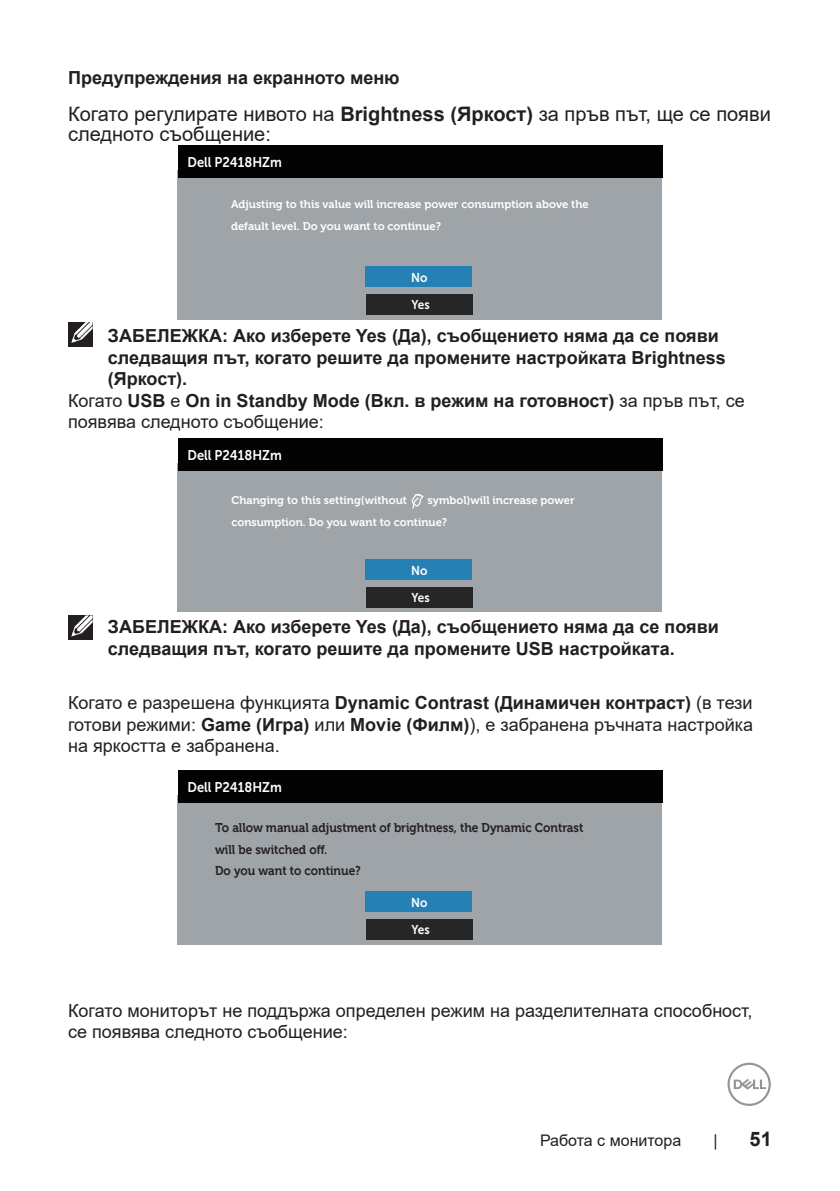
<style>
.page{position:relative;width:840px;height:1191px;background:#fff}
.page>*{position:absolute;margin:0;border:0;box-sizing:border-box;transform-origin:0 0}
.Head3{font:20px/20px "Arial";color:#231f20}
.t1{font:700 20px "Arial";color:#231f20}
.text{font:18px/21.6px "Arial";color:#231f20}
.text-2{font:700 18px/21.6px "Arial";color:#231f20}
.t2{font:16px "Arial";color:#231f20}
.t3{font:14px "Museo Sans For Dell 700";color:#fff;scale:.92 1}
.t4{font:700 12.8px/21.6px "Museo For Dell";color:#231f20;scale:.92 1}
.t5{font:12.8px/27.2px "Museo Sans For Dell 700";color:#fff;scale:.92 1}
.t6{font:700 11.2px/21.8px "Museo For Dell";color:#fff}
.s1{font-weight:700}
</style>
<div class="page">
<svg style="left:727px;top:1062px;width:43px;height:44px"></svg>
<div style="left:177px;top:170px;width:485px;height:149px;background:#9fa4a8"></div>
<div style="left:178px;top:145px;width:484px;height:33px;background:#030303"></div>
<div style="left:365px;top:266px;width:107px;height:21px;background:#2581b5"></div>
<div style="left:365px;top:295px;width:107px;height:20px;background:#262626"></div>
<div style="left:68px;top:322px;width:24px;height:24px;background:#231f20"></div>
<svg style="left:71px;top:322px;width:22px;height:21px"></svg>
<div style="left:177px;top:463px;width:485px;height:149px;background:#9fa4a8"></div>
<div style="left:178px;top:437px;width:484px;height:33px;background:#030303"></div>
<div style="left:365px;top:559px;width:107px;height:20px;background:#2581b5"></div>
<div style="left:365px;top:587px;width:107px;height:21px;background:#262626"></div>
<svg style="left:411px;top:493px;width:13px;height:16px"></svg>
<div style="left:68px;top:615px;width:24px;height:25px;background:#231f20"></div>
<svg style="left:71px;top:615px;width:22px;height:22px"></svg>
<div style="left:177px;top:795px;width:485px;height:150px;background:#9fa4a8"></div>
<div style="left:178px;top:770px;width:484px;height:33px;background:#030303"></div>
<div style="left:365px;top:892px;width:107px;height:20px;background:#2581b5"></div>
<div style="left:365px;top:920px;width:107px;height:20px;background:#262626"></div>
<p class="text-2" style="left:68px;top:67px;width:333px">Предупреждения на екранното меню</p>
<p class="Head3" style="left:68px;top:104px;width:704px">Когато регулирате нивото на <span class="s1">Brightness (Яркост)</span> за пръв път, ще се появи следното съобщение:</p>
<p class="t3" style="left:187px;top:155px;width:104px">Dell P2418HZm</p>
<p class="t6" style="left:231px;top:193px;width:359px">Adjusting to this value will increase power consumption above the default level. Do you want to continue?</p>
<p class="t5" style="left:411px;top:263px;width:22px">No<br>Yes</p>
<p class="text-2" style="left:108px;top:325px;width:619px">ЗАБЕЛЕЖКА: Ако изберете Yes (Да), съобщението няма да се появи следващия път, когато решите да промените настройката Brightness (Яркост).</p>
<p class="text" style="left:68px;top:389px;width:677px">Когато <span class="s1">USB</span> е <span class="s1">On in Standby Mode (Вкл. в режим на готовност)</span> за пръв път, се появява следното съобщение:</p>
<p class="t3" style="left:187px;top:447px;width:104px">Dell P2418HZm</p>
<p class="t6" style="left:231px;top:489px;width:177px">Changing to this setting(without</p>
<p class="t6" style="left:231px;top:489px;width:344px;text-indent:196px">symbol)will increase power consumption. Do you want to continue?</p>
<p class="t5" style="left:411px;top:556px;width:22px">No<br>Yes</p>
<p class="text-2" style="left:108px;top:616px;width:612px">ЗАБЕЛЕЖКА: Ако изберете Yes (Да), съобщението няма да се появи следващия път, когато решите да промените USB настройката.</p>
<p class="text" style="left:68px;top:692px;width:686px;text-align:justify">Когато е разрешена функцията <span class="s1">Dynamic Contrast (Динамичен контраст)</span> (в тези готови режими: <span class="s1">Game (Игра)</span> или <span class="s1">Movie (Филм)</span>), е забранена ръчната настройка на яркостта е забранена.</p>
<p class="t3" style="left:187px;top:780px;width:104px">Dell P2418HZm</p>
<p class="t4" style="left:215px;top:817px;width:401px">To allow manual adjustment of brightness, the Dynamic Contrast</p>
<p class="t4" style="left:215px;top:838px;width:160px">will be switched off.<br>Do you want to continue?</p>
<p class="t5" style="left:411px;top:888px;width:22px">No<br>Yes</p>
<p class="text" style="left:68px;top:999px;width:685px">Когато мониторът не поддържа определен режим на разделителната способност, се появява следното съобщение:</p>
<p class="t2" style="left:539px;top:1129px;width:143px">Работа с монитора</p>
<p class="t2" style="left:713px;top:1129px;width:6px">|</p>
<p class="t1" style="left:749px;top:1124px;width:24px">51</p>
</div>
